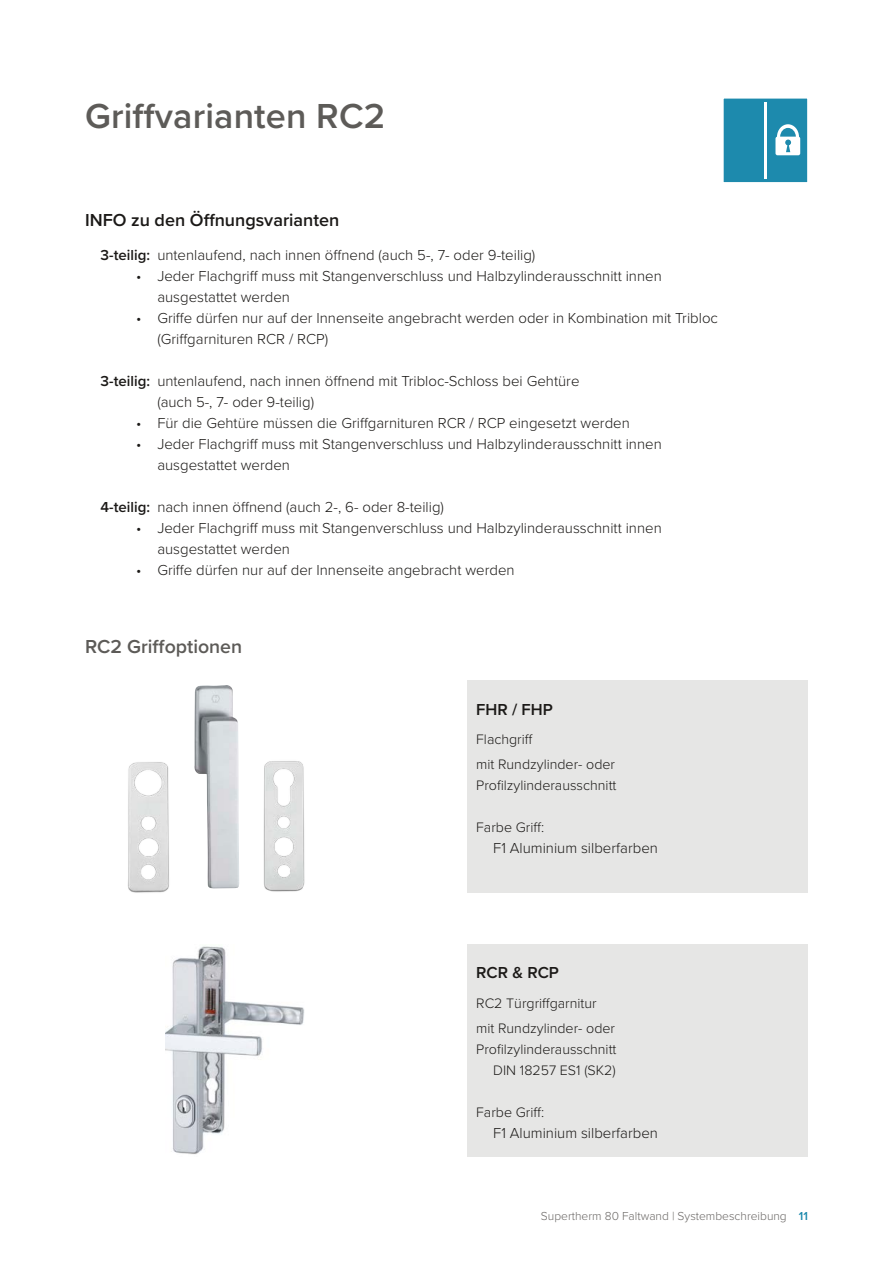
<style>
.page{position:relative;width:893px;height:1263px;background:#fff}
.page>*{position:absolute;margin:0;border:0;box-sizing:border-box;transform-origin:0 0}
.t1{font:600 36px "Proxima Nova";letter-spacing:.005em;color:#5d5b58}
.t2{font:600 19.5px "Proxima Nova";color:#5d5b58}
.t3{font:600 18px "Proxima Nova";color:#1b1917}
.t4{font:600 16.5px "Proxima Nova";color:#1b1917}
.t5{font:300 15px/21px "Proxima Nova";color:#1b1917}
.t6{font:300 14.25px/25.2px "Proxima Nova";color:#1b1917}
.t7{font:300 12px "Proxima Nova";color:#6a6765}
.s1{font-weight:600}
.s2{font-weight:600;color:#1d8aad}
</style>
<div class="page">
<div style="left:723px;top:98px;width:85px;height:85px;background:#1d8aad"></div>
<hr style="left:764px;top:102px;width:3px;height:77px;background:#fff">
<svg style="left:775px;top:124px;width:25px;height:31px"></svg>
<div style="left:723px;top:98px;width:85px;height:85px;border:1px solid #fff"></div>
<img style="left:166px;top:946px;width:138px;height:208px">
<img style="left:194px;top:685px;width:45px;height:203px">
<img style="left:128px;top:762px;width:41px;height:131px">
<img style="left:264px;top:761px;width:41px;height:131px">
<div style="left:468px;top:680px;width:340px;height:213px;background:#e6e6e5"></div>
<div style="left:468px;top:944px;width:340px;height:213px;background:#e6e6e5"></div>
<h1 class="t1" style="left:85px;top:89px;width:302px">Griffvarianten RC2</h1>
<p class="t3" style="left:85px;top:206px;width:256px">INFO zu den Öffnungsvarianten</p>
<p class="t5" style="left:101px;top:243px;width:436px"><span class="s1">3-teilig:</span> untenlaufend, nach innen öffnend (auch 5-, 7- oder 9-teilig)</p>
<p class="t5" style="left:157px;top:264px;width:506px;text-indent:-21px">• Jeder Flachgriff muss mit Stangenverschluss und Halbzylinderausschnitt innen ausgestattet werden</p>
<p class="t5" style="left:157px;top:306px;width:562px;text-indent:-21px">• Griffe dürfen nur auf der Innenseite angebracht werden oder in Kombination mit Tribloc (Griffgarnituren RCR / RCP)</p>
<p class="t5" style="left:157px;top:369px;width:424px;text-indent:-57px"><span class="s1">3-teilig:</span> untenlaufend, nach innen öffnend mit Tribloc-Schloss bei Gehtüre (auch 5-, 7- oder 9-teilig)</p>
<p class="t5" style="left:136px;top:411px;width:495px">• Für die Gehtüre müssen die Griffgarnituren RCR / RCP eingesetzt werden</p>
<p class="t5" style="left:157px;top:432px;width:506px;text-indent:-21px">• Jeder Flachgriff muss mit Stangenverschluss und Halbzylinderausschnitt innen ausgestattet werden</p>
<p class="t5" style="left:101px;top:495px;width:345px"><span class="s1">4-teilig:</span> nach innen öffnend (auch 2-, 6- oder 8-teilig)</p>
<p class="t5" style="left:157px;top:516px;width:506px;text-indent:-21px">• Jeder Flachgriff muss mit Stangenverschluss und Halbzylinderausschnitt innen ausgestattet werden</p>
<p class="t5" style="left:136px;top:558px;width:380px">• Griffe dürfen nur auf der Innenseite angebracht werden</p>
<h2 class="t2" style="left:85px;top:632px;width:159px">RC2 Griffoptionen</h2>
<p class="t4" style="left:476px;top:697px;width:78px">FHR / FHP</p>
<p class="t6" style="left:476px;top:726px;width:140px">Flachgriff<br>mit Rundzylinder- oder</p>
<p class="t6" style="left:476px;top:772px;width:142px">Profilzylinderausschnitt</p>
<p class="t6" style="left:476px;top:814px;width:69px">Farbe Griff:</p>
<p class="t5" style="left:493px;top:837px;width:166px">F1 Aluminium silberfarben</p>
<p class="t4" style="left:476px;top:960px;width:84px">RCR &amp; RCP</p>
<p class="t6" style="left:476px;top:990px;width:140px">RC2 Türgriffgarnitur mit Rundzylinder- oder</p>
<p class="t6" style="left:476px;top:1038px;width:142px;line-height:21px;text-align:right">Profilzylinderausschnitt<br>DIN 18257 ES1 (SK2)</p>
<p class="t6" style="left:476px;top:1099px;width:69px">Farbe Griff:</p>
<p class="t5" style="left:493px;top:1122px;width:166px">F1 Aluminium silberfarben</p>
<p class="t7" style="left:541px;top:1206px;width:268px">Supertherm 80 Faltwand | Systembeschreibung <span class="s2">11</span></p>
</div>
